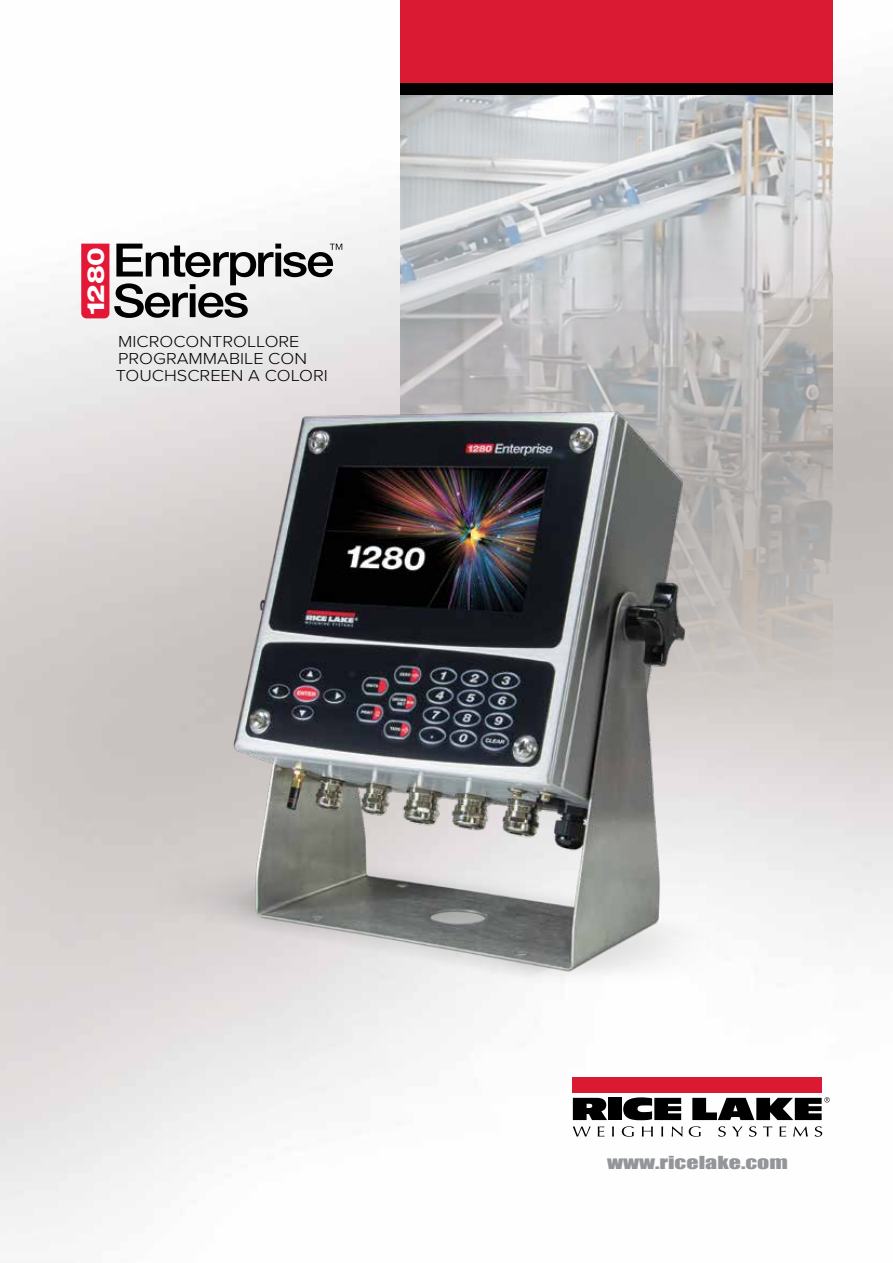
<style>
.page{position:relative;width:893px;height:1263px;background:#fff}
.page>*{position:absolute;margin:0;border:0;box-sizing:border-box;transform-origin:0 0}
.t1{font:800 23.55px "Helvetica Neue LT Std";color:#fff;scale:1.25 1}
.t2{font:300 16.5px/16.8px "Proxima Nova";color:#000;scale:1.1 1}
.t3{font:16.5px "Impact";color:#939598;scale:1.45 1}
</style>
<div class="page">
<img style="left:0;top:0;width:893px;height:1234px">
<img style="left:400px;top:95px;width:432px;height:742px">
<div style="left:400px;top:81px;width:432px;height:14px;background:#000"></div>
<div style="left:400px;top:0;width:432px;height:82px;background:#da1a32"></div>
<svg style="left:81px;top:244px;width:261px;height:74px"></svg>
<img style="left:128px;top:396px;width:612px;height:622px">
<div style="left:573px;top:1077px;width:249px;height:15px;background:#da1a32"></div>
<svg style="left:573px;top:1098px;width:34px;height:22px"></svg>
<div style="left:608px;top:1098px;width:14px;height:22px;background:#000"></div>
<svg style="left:623px;top:1097px;width:58px;height:23px"></svg>
<svg style="left:573px;top:1126px;width:18px;height:10px"></svg>
<svg style="left:598px;top:1126px;width:6px;height:10px"></svg>
<svg style="left:612px;top:1126px;width:2px;height:10px"></svg>
<svg style="left:622px;top:1126px;width:12px;height:11px"></svg>
<svg style="left:642px;top:1126px;width:11px;height:10px"></svg>
<svg style="left:661px;top:1126px;width:2px;height:10px"></svg>
<svg style="left:672px;top:1126px;width:11px;height:11px"></svg>
<svg style="left:689px;top:1126px;width:12px;height:11px"></svg>
<svg style="left:718px;top:1126px;width:8px;height:11px"></svg>
<svg style="left:732px;top:1126px;width:11px;height:10px"></svg>
<svg style="left:749px;top:1126px;width:7px;height:11px"></svg>
<svg style="left:763px;top:1126px;width:9px;height:10px"></svg>
<svg style="left:780px;top:1126px;width:6px;height:10px"></svg>
<svg style="left:793px;top:1126px;width:15px;height:10px"></svg>
<svg style="left:815px;top:1126px;width:7px;height:11px"></svg>
<svg style="left:692px;top:1097px;width:138px;height:23px"></svg>
<h1 class="t1" style="left:82px;top:317px;width:58px;rotate:-90deg">1280</h1>
<p class="t2" style="left:116px;top:332px;width:194px">MICROCONTROLLORE<br>PROGRAMMABILE CON<br>TOUCHSCREEN A COLORI</p>
<p class="t3" style="left:607px;top:1149px;width:126px">www.ricelake.com</p>
</div>
